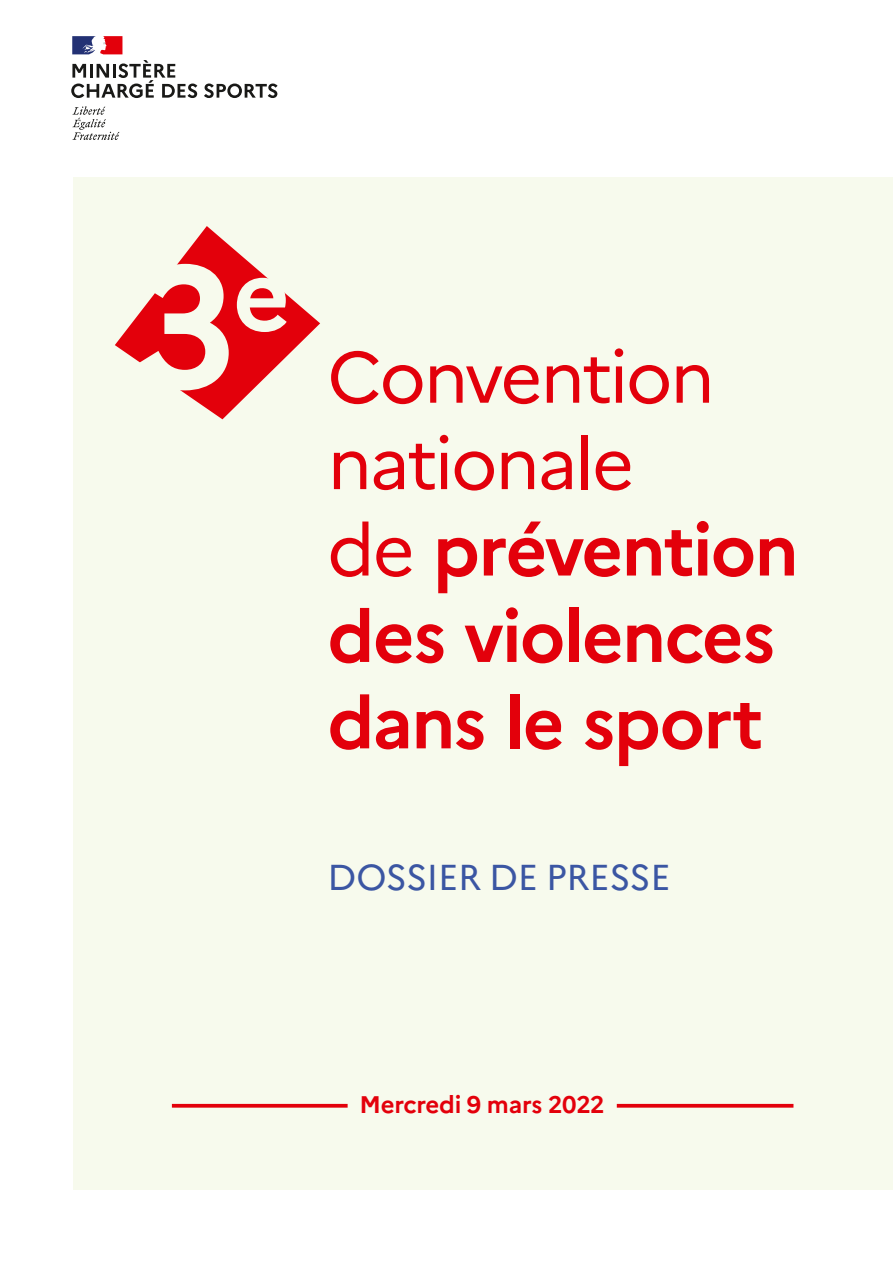
<style>
.page{position:relative;width:893px;height:1263px;background:#fff}
.page>*{position:absolute;margin:0;border:0;box-sizing:border-box;transform-origin:0 0}
.t1{font:700 171px "Marianne";color:#f7faed}
.t2{font:72px/86.4px "Marianne";letter-spacing:-.035em;color:#e3000b}
.t3{font:700 72px/86.4px "Marianne";letter-spacing:-.025em;color:#e3000b}
.t4{font:36px "Marianne";letter-spacing:-.01em;color:#3b56a3}
.t5{font:700 24px "Marianne";letter-spacing:-.01em;color:#e3000b}
.s1{font-weight:700}
</style>
<div class="page">
<div style="left:72px;top:176px;width:821px;height:1015px;background:#f7faed"></div>
<svg style="left:115px;top:226px;width:205px;height:193px"></svg>
<svg style="left:172px;top:1104px;width:176px;height:4px"></svg>
<svg style="left:617px;top:1104px;width:176px;height:4px"></svg>
<svg style="left:72px;top:106px;width:47px;height:34px"></svg>
<svg style="left:71px;top:60px;width:126px;height:38px"></svg>
<svg style="left:204px;top:84px;width:74px;height:14px"></svg>
<svg style="left:72px;top:36px;width:50px;height:18px"></svg>
<p class="t1" style="left:134px;top:222px;width:158px">3<sup>e</sup></p>
<p class="t2" style="left:327px;top:334px;width:389px">Convention</p>
<p class="t2" style="left:327px;top:420px;width:473px">nationale<br>de <span class="s1">prévention</span></p>
<p class="t3" style="left:327px;top:593px;width:449px">des violences dans le sport</p>
<p class="t4" style="left:327px;top:855px;width:345px">DOSSIER DE PRESSE</p>
<p class="t5" style="left:360px;top:1090px;width:247px">Mercredi 9 mars 2022</p>
</div>
